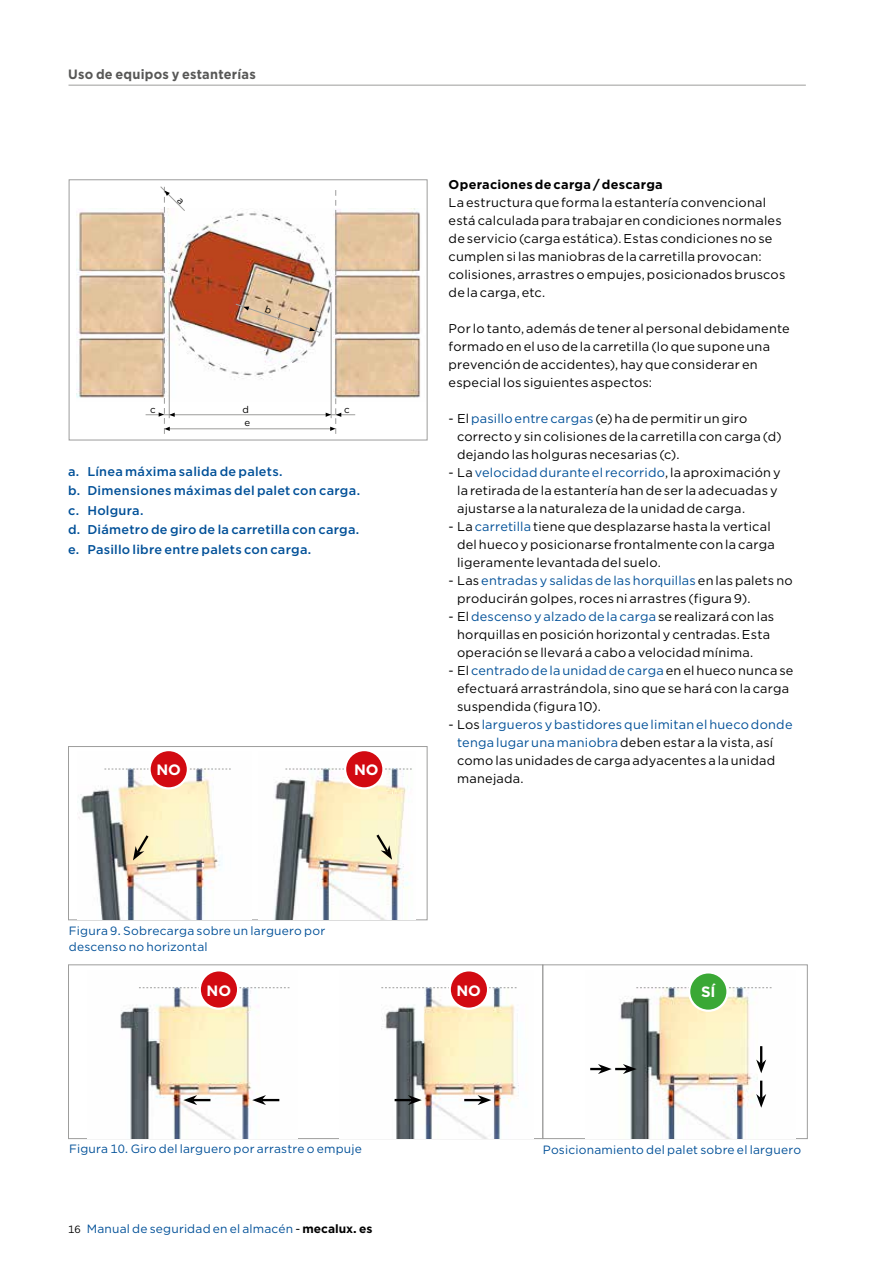
<style>
.page{position:relative;width:893px;height:1263px;background:#fff}
.page>*{position:absolute;margin:0;border:0;box-sizing:border-box;transform-origin:0 0}
.t1{font:700 15px "Gotham";letter-spacing:-.005em;color:#fff}
.t2{font:700 13.5px "Gotham";letter-spacing:.015em;color:#575756;scale:.95 1}
.t3{font:12.75px/18px "Gotham";letter-spacing:.015em;color:#000}
.t4{font:500 12.75px/19.5px "Gotham";letter-spacing:.02em;color:#005098}
.t5{font:700 12.75px "Gotham";letter-spacing:.02em;color:#000}
.t6{font:12px/16.5px "Gotham";letter-spacing:.02em;color:#005098}
.t7{font:9.75px "Gotham";color:#000}
.s1{color:#005098}
.s2{font-size:10.5px;color:#000}
.s3{color:#000}
.s4{font-weight:700;color:#000}
</style>
<div class="page">
<hr style="left:68px;top:85px;width:738px;height:1px;background:#9d9d9c">
<div style="left:543px;top:964px;width:264px;height:175px;border:1px solid #9d9d9c"></div>
<div style="left:68px;top:964px;width:475px;height:175px;border:1px solid #9d9d9c"></div>
<img style="left:88px;top:987px;width:209px;height:151px">
<img style="left:340px;top:988px;width:193px;height:150px">
<img style="left:586px;top:988px;width:210px;height:150px">
<img style="left:76px;top:209px;width:345px;height:189px">
<div style="left:69px;top:180px;width:358px;height:260px;border:1px solid #9d9d9c"></div>
<hr style="left:167px;top:429px;width:166px;height:1px;background:#9d9d9c">
<hr style="left:146px;top:414px;width:209px;height:1px;background:#9d9d9c">
<svg style="left:183px;top:1095px;width:27px;height:10px"></svg>
<svg style="left:252px;top:1095px;width:27px;height:10px"></svg>
<svg style="left:395px;top:1095px;width:27px;height:10px"></svg>
<svg style="left:464px;top:1095px;width:27px;height:10px"></svg>
<svg style="left:381px;top:987px;width:136px;height:1px"></svg>
<svg style="left:590px;top:1064px;width:47px;height:10px"></svg>
<svg style="left:756px;top:1046px;width:10px;height:27px"></svg>
<svg style="left:756px;top:1081px;width:10px;height:27px"></svg>
<svg style="left:636px;top:987px;width:136px;height:1px"></svg>
<svg style="left:139px;top:987px;width:150px;height:1px"></svg>
<div style="left:68px;top:746px;width:359px;height:174px;border:1px solid #9d9d9c"></div>
<img style="left:77px;top:768px;width:175px;height:151px">
<img style="left:258px;top:768px;width:158px;height:151px">
<svg style="left:285px;top:769px;width:127px;height:1px"></svg>
<svg style="left:104px;top:769px;width:127px;height:1px"></svg>
<svg style="left:133px;top:833px;width:18px;height:27px"></svg>
<div style="left:345px;top:750px;width:38px;height:38px;background:#d20a11;border-radius:50%"></div>
<div style="left:344px;top:749px;width:41px;height:40px;border:2px solid #fff;border-radius:50%"></div>
<div style="left:150px;top:750px;width:38px;height:38px;background:#d20a11;border-radius:50%"></div>
<div style="left:148px;top:749px;width:41px;height:40px;border:2px solid #fff;border-radius:50%"></div>
<div style="left:200px;top:970px;width:38px;height:39px;background:#d20a11;border-radius:50%"></div>
<div style="left:199px;top:969px;width:40px;height:41px;border:2px solid #fff;border-radius:50%"></div>
<div style="left:450px;top:970px;width:38px;height:39px;background:#d20a11;border-radius:50%"></div>
<div style="left:449px;top:969px;width:40px;height:41px;border:2px solid #fff;border-radius:50%"></div>
<div style="left:689px;top:972px;width:38px;height:39px;background:#3aa835;border-radius:50%"></div>
<div style="left:688px;top:971px;width:41px;height:41px;border:2px solid #fff;border-radius:50%"></div>
<svg style="left:374px;top:832px;width:18px;height:28px"></svg>
<svg style="left:159px;top:186px;width:26px;height:248px"></svg>
<svg style="left:235px;top:190px;width:106px;height:244px"></svg>
<p class="t2" style="left:68px;top:66px;width:199px">Uso de equipos y estanterías</p>
<p class="t7" style="left:150px;top:403px;width:7px">c</p>
<p class="t7" style="left:242px;top:403px;width:8px">d</p>
<p class="t7" style="left:344px;top:403px;width:7px">c</p>
<p class="t7" style="left:244px;top:416px;width:7px">e</p>
<p class="t4" style="left:68px;top:461px;width:294px">a. Línea máxima salida de palets.<br>b. Dimensiones máximas del palet con carga. c. Holgura.<br>d. Diámetro de giro de la carretilla con carga. e. Pasillo libre entre palets con carga.</p>
<p class="t1" style="left:156px;top:760px;width:26px">NO</p>
<p class="t1" style="left:354px;top:760px;width:26px">NO</p>
<p class="t6" style="left:69px;top:922px;width:258px">Figura 9. Sobrecarga sobre un larguero por descenso no horizontal</p>
<p class="t5" style="left:449px;top:176px;width:216px">Operaciones de carga / descarga</p>
<p class="t3" style="left:449px;top:193px;width:338px">La estructura que forma la estantería convencional está calculada para trabajar en condiciones normales de servicio (carga estática). Estas condiciones no se cumplen si las maniobras de la carretilla provocan: colisiones, arrastres o empujes, posicionados bruscos de la carga, etc.</p>
<p class="t3" style="left:449px;top:319px;width:342px">Por lo tanto, además de tener al personal debidamente formado en el uso de la carretilla (lo que supone una prevención de accidentes), hay que considerar en especial los siguientes aspectos:</p>
<p class="t3" style="left:457px;top:409px;width:326px;text-indent:-9px">- El <span class="s1">pasillo entre cargas</span> (e) ha de permitir un giro correcto y sin colisiones de la carretilla con carga (d) dejando las holguras necesarias (c).</p>
<p class="t3" style="left:457px;top:463px;width:325px;text-indent:-9px">- La <span class="s1">velocidad durante el recorrido</span>, la aproximación y la retirada de la estantería han de ser la adecuadas y ajustarse a la naturaleza de la unidad de carga.</p>
<p class="t3" style="left:457px;top:517px;width:319px;text-indent:-9px">- La <span class="s1">carretilla</span> tiene que desplazarse hasta la vertical del hueco y posicionarse frontalmente con la carga ligeramente levantada del suelo.</p>
<p class="t3" style="left:457px;top:571px;width:337px;text-indent:-9px">- Las <span class="s1">entradas y salidas de las horquillas</span> en las palets no producirán golpes, roces ni arrastres (figura 9).</p>
<p class="t3" style="left:457px;top:607px;width:319px;text-indent:-9px">- El <span class="s1">descenso y alzado de la carga</span> se realizará con las horquillas en posición horizontal y centradas. Esta operación se llevará a cabo a velocidad mínima.</p>
<p class="t3" style="left:457px;top:662px;width:338px;text-indent:-9px">- El <span class="s1">centrado de la unidad de carga</span> en el hueco nunca se efectuará arrastrándola, sino que se hará con la carga suspendida (figura 10).</p>
<p class="t3" style="left:457px;top:716px;width:337px;text-indent:-9px">- Los <span class="s1">largueros y bastidores que limitan el hueco donde tenga lugar una maniobra</span> deben estar a la vista, así como las unidades de carga adyacentes a la unidad manejada.</p>
<p class="t1" style="left:207px;top:980px;width:26px">NO</p>
<p class="t1" style="left:456px;top:980px;width:26px">NO</p>
<p class="t1" style="left:701px;top:982px;width:16px">SÍ</p>
<p class="t6" style="left:69px;top:1140px;width:294px">Figura 10. Giro del larguero por arrastre o empuje</p>
<p class="t6" style="left:68px;top:1220px;width:306px"><span class="s2">16</span> Manual de seguridad en el almacén <span class="s3">-</span> <span class="s4">mecalux. es</span></p>
<p class="t6" style="left:543px;top:1141px;width:260px">Posicionamiento del palet sobre el larguero</p>
</div>
